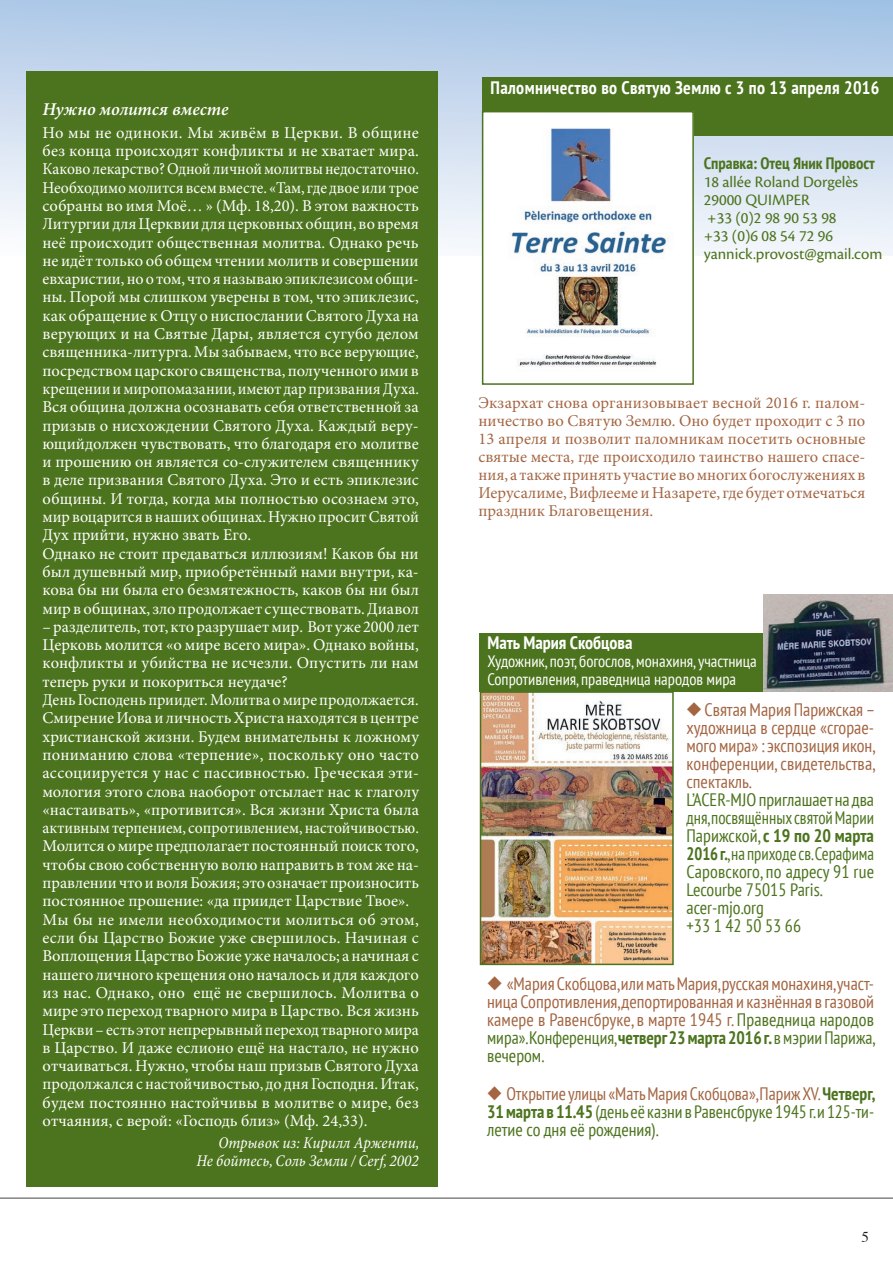
<style>
.page{position:relative;width:893px;height:1263px;background:#fff}
.page>*{position:absolute;margin:0;border:0;box-sizing:border-box;transform-origin:0 0}
.t1{font:condensed 18px/18px "PT Sans";color:#a36542;text-align:justify}
.t2{font:condensed 18px/18px "PT Sans";color:#4c731d}
.t3{font:700 condensed 18px "PT Sans";letter-spacing:.02em;color:#fff}
.t4{font:italic 600 18px "Minion Pro";color:#fff}
.t5{font:700 condensed 18px "PT Sans";color:#fff}
.t6{font:16.5px/18.3px "Minion Pro";color:#fff}
.t7{font:16.5px/18px "Minion Pro";color:#a36542;text-align:justify}
.t8{font:16.5px/18px "Cronos Pro";color:#4c731d}
.t9{font:condensed 16.5px/18px "PT Sans";color:#fff}
.t10{font:italic condensed 16.5px/18px "Minion Pro";color:#fff;text-align:right}
.t11{font:700 condensed 16.5px "PT Sans";color:#4c731d}
.t12{font:15px "Times";color:#231f20}
.s1{font-family:"Bodoni";font-weight:400;font-stretch:normal}
.s2{font-weight:700}
.s3{color:#4c731d}
.s4{font-weight:700;color:#4c731d}
.s5{color:#a36542}
</style>
<div class="page">
<div style="left:0;top:0;width:893px;height:255px;background:linear-gradient(to bottom,#a7c4e4,#f6f7fb)"></div>
<hr style="left:0;top:1197px;width:893px;height:2px;background:#636366">
<div style="left:26px;top:71px;width:411px;height:1115px;background:#4c731d"></div>
<div style="left:479px;top:633px;width:414px;height:59px;background:#4c731d"></div>
<img style="left:763px;top:594px;width:130px;height:98px">
<div style="left:483px;top:77px;width:410px;height:59px;background:#4c731d"></div>
<img style="left:485px;top:114px;width:206px;height:253px">
<div style="left:482px;top:111px;width:212px;height:274px;border:2px solid #4c731d"></div>
<img style="left:483px;top:694px;width:188px;height:268px">
<div style="left:480px;top:691px;width:194px;height:274px;border:2px solid #4c731d"></div>
<p class="t4" style="left:43px;top:99px;width:188px">Нужно молится вместе</p>
<p class="t6" style="left:43px;top:123px;width:378px">Но мы не одиноки. Мы живём в Церкви. В общине без конца происходят конфликты и не хватает мира.<br>Каково лекарство? Одной личной молитвы недостаточно.<br>Необходимо молится всем вместе. «Там, где двое или трое собраны во имя Моё… » (Мф. 18,20). В этом важность Литургии для Церквии для церковных общин, во время неё происходит общественная молитва. Однако речь не идёт только об общем чтении молитв и совершении евхаристии, но о том, что я называю эпиклезисом общи&shy;ны. Порой мы слишком уверены в том, что эпиклезис, как обращение к Отцу о ниспослании Святого Духа на верующих и на Святые Дары, является сугубо делом священника-литурга. Мы забываем, что все верующие, посредством царского священства, полученного ими в крещении и миропомазании, имеют дар призвания Духа.<br>Вся община должна осознавать себя ответственной за призыв о нисхождении Святого Духа. Каждый веру&shy;ющийдолжен чувствовать, что благодаря его молитве и прошению он является со-служителем священнику в деле призвания Святого Духа. Это и есть эпиклезис общины. И тогда, когда мы полностью осознаем это, мир воцарится в наших общинах. Нужно просит Святой Дух прийти, нужно звать Его.<br>Однако не стоит предаваться иллюзиям! Каков бы ни был душевный мир, приобретённый нами внутри, ка&shy;кова бы ни была его безмятежность, каков бы ни был мир в общинах, зло продолжает существовать. Диавол</p>
<p class="t6" style="left:43px;top:617px;width:378px">– разделитель, тот, кто разрушает мир. Вот уже 2000 лет Церковь молится «о мире всего мира». Однако войны, конфликты и убийства не исчезли. Опустить ли нам теперь руки и покориться неудаче?<br>День Господень приидет. Молитва о мире продолжается.<br>Смирение Иова и личность Христа находятся в центре христианской жизни. Будем внимательны к ложному пониманию слова «терпение», поскольку оно часто ассоциируется у нас с пассивностью. Греческая эти&shy;мология этого слова наоборот отсылает нас к глаголу «настаивать», «противится». Вся жизни Христа была активным терпением, сопротивлением, настойчивостью.<br>Молится о мире предполагает постоянный поиск того, чтобы свою собственную волю направить в том же на&shy;правлении что и воля Божия; это означает произносить постоянное прошение: «да приидет Царствие Твое».<br>Мы бы не имели необходимости молиться об этом, если бы Царство Божие уже свершилось. Начиная с Воплощения Царство Божие уже началось; а начиная с нашего личного крещения оно началось и для каждого из нас. Однако, оно ещё не свершилось. Молитва о мире это переход тварного мира в Царство. Вся жизнь Церкви – есть этот непрерывный переход тварного мира в Царство. И даже еслионо ещё на настало, не нужно отчаиваться. Нужно, чтобы наш призыв Святого Духа продолжался с настойчивостью, до дня Господня. Итак, будем постоянно настойчивы в молитве о мире, без отчаяния, с верой: «Господь близ» (Мф. 24,33).</p>
<p class="t10" style="left:197px;top:1135px;width:224px">Отрывок из: Кирилл Арженти,<br>Не бойтесь, Соль Земли / Cerf, 2002</p>
<p class="t3" style="left:491px;top:76px;width:400px">Паломничество во Святую Землю с 3 по 13 апреля 2016 <span class="s1">г</span></p>
<p class="t11" style="left:704px;top:152px;width:173px">Справка: Отец Яник Провост</p>
<p class="t8" style="left:704px;top:173px;width:180px">18 allée Roland Dorgelès<br>29000 QUIMPER<br>+33 (0)2 98 90 53 98<br>+33 (0)6 08 54 72 96 yannick.provost@gmail.com</p>
<p class="t7" style="left:478px;top:394px;width:389px">Экзархат снова организовывает весной 2016 г. палом&shy;ничество во Святую Землю. Оно будет проходит с 3 по 13 апреля и позволит паломникам посетить основные святые места, где происходило таинство нашего спасе&shy;ния, а также принять участие во многих богослужениях в Иерусалиме, Вифлееме и Назарете, где будет отмечаться праздник Благовещения.</p>
<p class="t5" style="left:487px;top:631px;width:147px">Мать Мария Скобцова</p>
<p class="t9" style="left:487px;top:652px;width:271px">Художник, поэт, богослов, монахиня, участница<br>Сопротивления, праведница народов мира</p>
<p class="t1" style="left:686px;top:700px;width:190px">◆Святая Мария Парижская – художница в сердце «сгорае&shy;мого мира» : экспозиция икон, конференции, свидетельства, спектакль.</p>
<p class="t2" style="left:686px;top:790px;width:189px">L’ACER-MJO приглашает на два дня,посвящённых святой Марии<br>Парижской, <span class="s2">с 19 по 20 марта<br>2016 г.</span>,на приходе св.Серафима<br>Саровского, по адресу 91 rue<br>Lecourbe 75015 Paris. acer-mjo.org<br>+33 1 42 50 53 66</p>
<p class="t1" style="left:487px;top:974px;width:390px">◆ «Мария Скобцова, или мать Мария, русская монахиня,участ&shy;ница Сопротивления,депортированная и казнённая в газовой камере в Равенсбруке, в марте 1945 г. <span class="s3">Праведница народов мира».Конференция,</span><span class="s4">четверг 23 марта 2016 г.</span> <span class="s3">в мэрии Парижа, вечером.</span></p>
<p class="t2" style="left:487px;top:1084px;width:390px;text-align:justify"><span class="s5">◆ Открытие улицы «Мать Мария Скобцова»,Париж XV.</span> <span class="s2">Четверг, 31 марта в 11.45</span> (день её казни в Равенсбруке 1945 г.и 125-ти&shy;летие со дня её рождения).</p>
<p class="t12" style="left:862px;top:1222px;width:9px">5</p>
</div>
